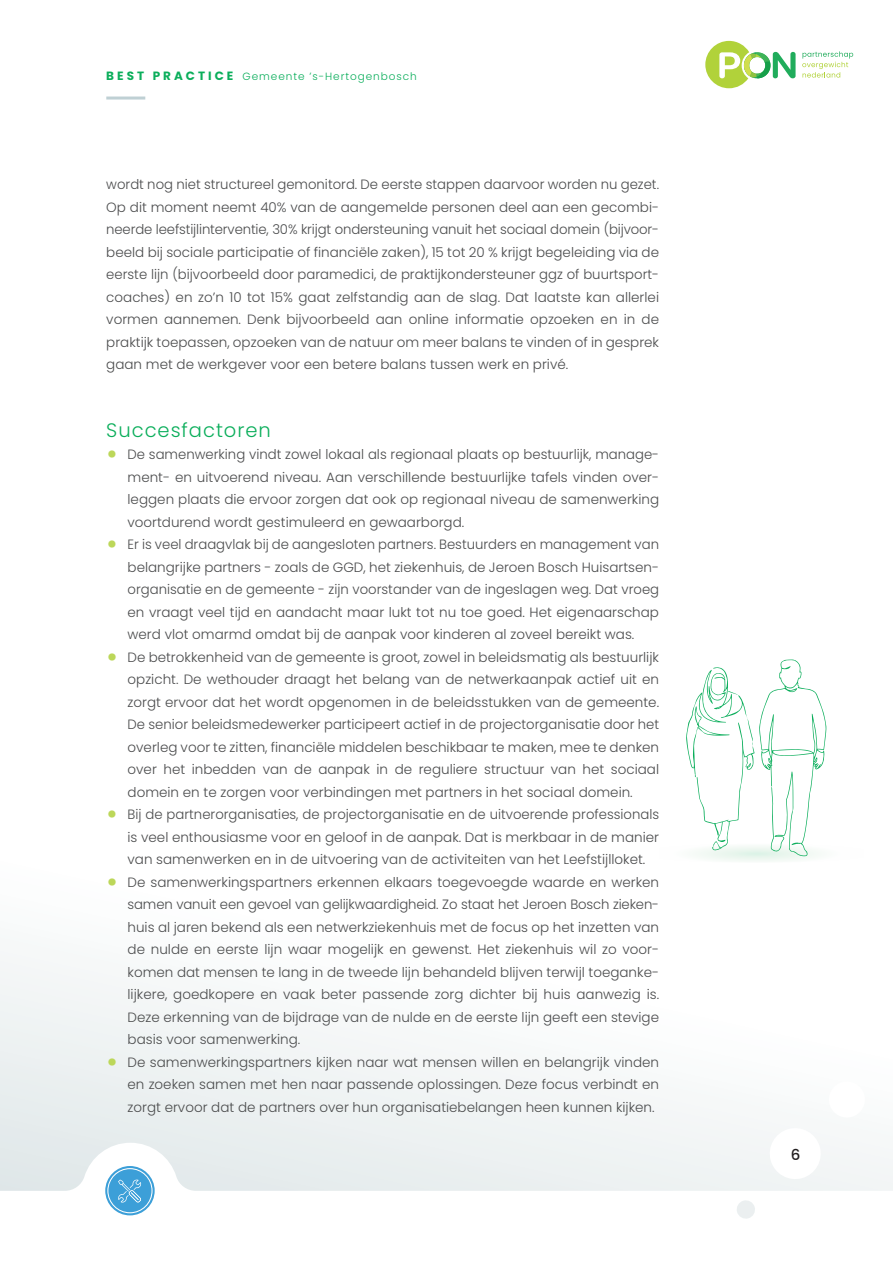
<style>
.page{position:relative;width:893px;height:1263px;background:#fff}
.page>*{position:absolute;margin:0;border:0;box-sizing:border-box;transform-origin:0 0}
.t1{font:300 19.5px "Poppins";letter-spacing:.05em;color:#0bae5b}
.t2{font:500 15px "Poppins";color:#231f20}
.t3{font:300 13.5px/22.5px "Poppins";color:#4b4c4d;text-align:justify}
.t4{font:300 10.5px "Poppins";letter-spacing:.09em;color:#0bae5b}
.s1{font-weight:700;font-size:12px}
.s2{font-weight:700;font-size:24px;color:#bcd759}
</style>
<div class="page">
<svg style="left:802px;top:51px;width:51px;height:27px"></svg>
<svg style="left:705px;top:41px;width:90px;height:47px"></svg>
<svg style="left:0;top:961px;width:893px;height:230px"></svg>
<svg style="left:736px;top:1079px;width:131px;height:140px"></svg>
<div style="left:108px;top:1169px;width:43px;height:43px;background:#3c9fd8;border-radius:50%"></div>
<div style="left:105px;top:1166px;width:50px;height:49px;border:2px solid #3c9fd8;border-radius:50%"></div>
<svg style="left:118px;top:1179px;width:24px;height:24px"></svg>
<div style="left:774px;top:1132px;width:43px;height:43px;background:#fff;border-radius:50%"></div>
<div style="left:774px;top:1132px;width:43px;height:43px;border:1px solid #fff;border-radius:50%"></div>
<hr style="left:106px;top:97px;width:39px;height:3px;background:#bfd0d4">
<svg style="left:686px;top:659px;width:141px;height:202px"></svg>
<p class="t4" style="left:106px;top:71px;width:312px"><span class="s1">B E S T P R A C T I C E</span> Gemeente ’s-Hertogenbosch</p>
<p class="t3" style="left:106px;top:173px;width:554px">wordt nog niet structureel gemonitord. De eerste stappen daarvoor worden nu gezet.<br>Op dit moment neemt 40% van de aangemelde personen deel aan een gecombi&shy;neerde leefstijlinterventie, 30% krijgt ondersteuning vanuit het sociaal domein (bijvoor&shy;beeld bij sociale participatie of financiële zaken), 15 tot 20 % krijgt begeleiding via de eerste lijn (bijvoorbeeld door paramedici, de praktijkondersteuner ggz of buurtsport&shy;coaches) en zo’n 10 tot 15% gaat zelfstandig aan de slag. Dat laatste kan allerlei vormen aannemen. Denk bijvoorbeeld aan online informatie opzoeken en in de praktijk toepassen, opzoeken van de natuur om meer balans te vinden of in gesprek gaan met de werkgever voor een betere balans tussen werk en privé.</p>
<h1 class="t1" style="left:106px;top:418px;width:166px">Succesfactoren</h1>
<p class="t3" style="left:128px;top:443px;width:533px;text-indent:-21px"><span class="s2">•</span> De samenwerking vindt zowel lokaal als regionaal plaats op bestuurlijk, manage&shy;ment- en uitvoerend niveau. Aan verschillende bestuurlijke tafels vinden over&shy;leggen plaats die ervoor zorgen dat ook op regionaal niveau de samenwerking voortdurend wordt gestimuleerd en gewaarborgd.</p>
<p class="t3" style="left:128px;top:533px;width:533px;text-indent:-21px"><span class="s2">•</span> Er is veel draagvlak bij de aangesloten partners. Bestuurders en management van belangrijke partners - zoals de GGD, het ziekenhuis, de Jeroen Bosch Huisartsen&shy;organisatie en de gemeente - zijn voorstander van de ingeslagen weg. Dat vroeg en vraagt veel tijd en aandacht maar lukt tot nu toe goed. Het eigenaarschap werd vlot omarmd omdat bij de aanpak voor kinderen al zoveel bereikt was.</p>
<p class="t3" style="left:128px;top:646px;width:533px;text-indent:-21px"><span class="s2">•</span> De betrokkenheid van de gemeente is groot, zowel in beleidsmatig als bestuurlijk opzicht. De wethouder draagt het belang van de netwerkaanpak actief uit en zorgt ervoor dat het wordt opgenomen in de beleidsstukken van de gemeente.<br>De senior beleidsmedewerker participeert actief in de projectorganisatie door het overleg voor te zitten, financiële middelen beschikbaar te maken, mee te denken over het inbedden van de aanpak in de reguliere structuur van het sociaal domein en te zorgen voor verbindingen met partners in het sociaal domein.</p>
<p class="t3" style="left:128px;top:803px;width:533px;text-indent:-21px"><span class="s2">•</span> Bij de partnerorganisaties, de projectorganisatie en de uitvoerende professionals is veel enthousiasme voor en geloof in de aanpak. Dat is merkbaar in de manier van samenwerken en in de uitvoering van de activiteiten van het Leefstijlloket.</p>
<p class="t3" style="left:128px;top:871px;width:533px;text-indent:-21px"><span class="s2">•</span> De samenwerkingspartners erkennen elkaars toegevoegde waarde en werken samen vanuit een gevoel van gelijkwaardigheid. Zo staat het Jeroen Bosch zieken&shy;huis al jaren bekend als een netwerkziekenhuis met de focus op het inzetten van de nulde en eerste lijn waar mogelijk en gewenst. Het ziekenhuis wil zo voor&shy;komen dat mensen te lang in de tweede lijn behandeld blijven terwijl toeganke&shy;lijkere, goedkopere en vaak beter passende zorg dichter bij huis aanwezig is.<br>Deze erkenning van de bijdrage van de nulde en de eerste lijn geeft een stevige basis voor samenwerking.</p>
<p class="t3" style="left:128px;top:1051px;width:533px;text-indent:-21px"><span class="s2">•</span> De samenwerkingspartners kijken naar wat mensen willen en belangrijk vinden en zoeken samen met hen naar passende oplossingen. Deze focus verbindt en zorgt ervoor dat de partners over hun organisatiebelangen heen kunnen kijken.</p>
<p class="t2" style="left:791px;top:1146px;width:11px">6</p>
</div>
